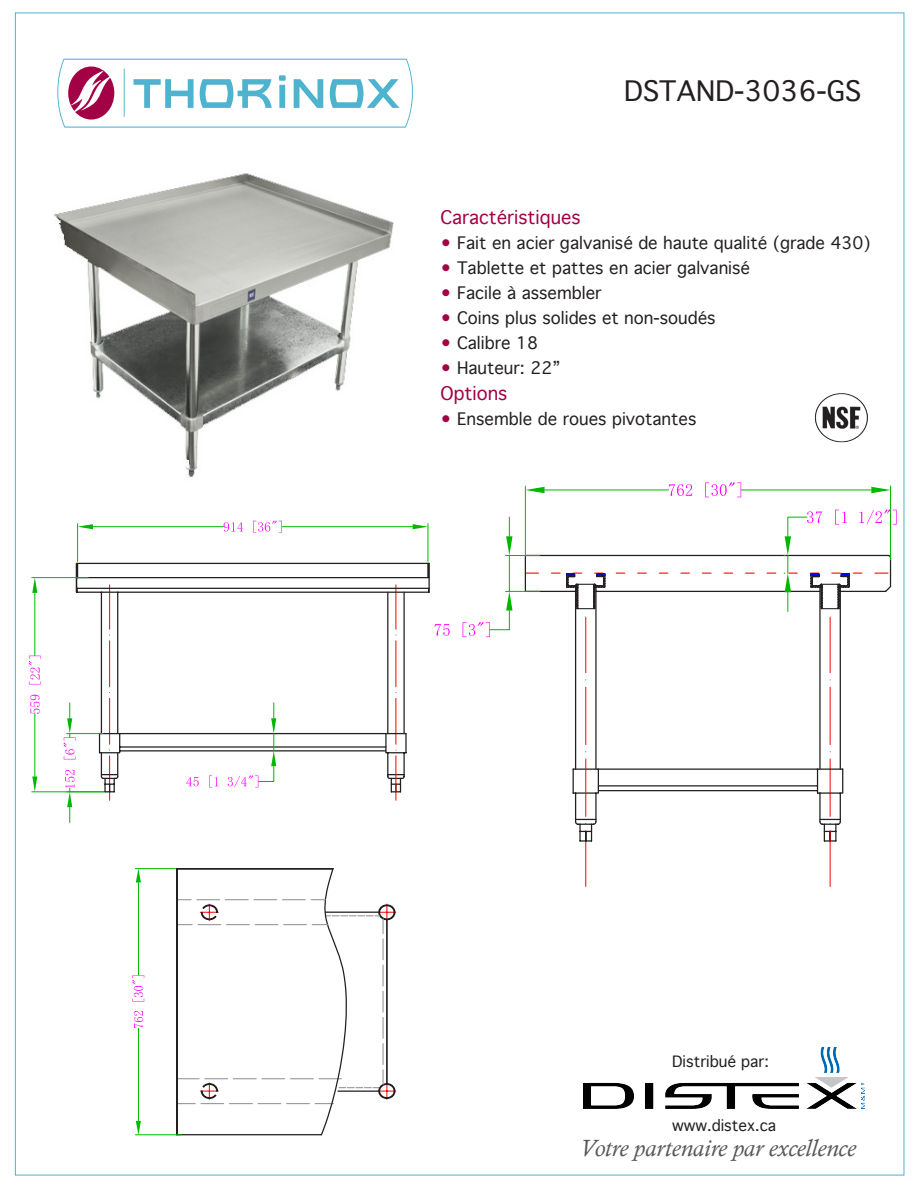
<style>
.page{position:relative;width:918px;height:1188px;background:#fff}
.page>*{position:absolute;margin:0;border:0;box-sizing:border-box;transform-origin:0 0}
.t1{font:27px "Geneva";color:#231f20}
.t2{font:italic 24px "Calisto";color:#57585a}
.t3{font:18px "Geneva";color:#a30146}
.t4{font:16.5px "Geneva";color:#231f20}
.t5{font:15px "Geneva";color:#231f20}
.s1{color:#a30146}
</style>
<div class="page">
<svg style="left:57px;top:58px;width:356px;height:70px"></svg>
<img style="left:583px;top:1047px;width:281px;height:61px">
<img style="left:54px;top:173px;width:340px;height:305px">
<img style="left:815px;top:393px;width:53px;height:50px">
<hr style="left:830px;top:831px;width:1px;height:55px;background:#f00">
<hr style="left:586px;top:831px;width:1px;height:55px;background:#f00">
<hr style="left:525px;top:486px;width:1px;height:70px;background:#00b800">
<hr style="left:890px;top:486px;width:1px;height:74px;background:#00b800">
<hr style="left:545px;top:490px;width:124px;height:1px;background:#00b800">
<hr style="left:741px;top:490px;width:130px;height:1px;background:#00b800">
<svg style="left:525px;top:487px;width:20px;height:6px"></svg>
<svg style="left:871px;top:487px;width:19px;height:6px"></svg>
<svg style="left:669px;top:484px;width:24px;height:12px"></svg>
<svg style="left:705px;top:482px;width:36px;height:15px"></svg>
<svg style="left:435px;top:624px;width:15px;height:12px"></svg>
<svg style="left:463px;top:510px;width:434px;height:332px"></svg>
<svg style="left:176px;top:868px;width:158px;height:268px"></svg>
<svg style="left:178px;top:899px;width:218px;height:205px"></svg>
<hr style="left:176px;top:869px;width:1px;height:266px;background:#231f20">
<hr style="left:177px;top:868px;width:156px;height:2px;background:#231f20">
<hr style="left:177px;top:869px;width:1px;height:266px;background:#231f20">
<hr style="left:135px;top:868px;width:41px;height:1px;background:#00b800">
<hr style="left:135px;top:1134px;width:46px;height:1px;background:#00b800">
<hr style="left:138px;top:883px;width:1px;height:92px;background:#00b800">
<hr style="left:138px;top:1028px;width:1px;height:93px;background:#00b800">
<svg style="left:136px;top:869px;width:5px;height:13px"></svg>
<svg style="left:136px;top:1121px;width:5px;height:14px"></svg>
<svg style="left:134px;top:1011px;width:10px;height:17px"></svg>
<svg style="left:132px;top:975px;width:12px;height:27px"></svg>
<hr style="left:396px;top:756px;width:1px;height:44px;background:#f00">
<hr style="left:109px;top:756px;width:1px;height:44px;background:#f00">
<svg style="left:75px;top:562px;width:355px;height:231px"></svg>
<hr style="left:77px;top:524px;width:1px;height:37px;background:#00b800">
<hr style="left:428px;top:524px;width:1px;height:37px;background:#00b800">
<hr style="left:93px;top:526px;width:131px;height:1px;background:#00b800">
<hr style="left:282px;top:526px;width:131px;height:1px;background:#00b800">
<svg style="left:78px;top:524px;width:15px;height:5px"></svg>
<svg style="left:413px;top:524px;width:15px;height:5px"></svg>
<svg style="left:223px;top:522px;width:20px;height:10px"></svg>
<svg style="left:253px;top:521px;width:29px;height:12px"></svg>
<hr style="left:32px;top:577px;width:56px;height:1px;background:#00b800">
<hr style="left:32px;top:791px;width:72px;height:1px;background:#00b800">
<hr style="left:34px;top:593px;width:1px;height:63px;background:#00b800">
<hr style="left:34px;top:714px;width:1px;height:63px;background:#00b800">
<svg style="left:32px;top:578px;width:5px;height:15px"></svg>
<svg style="left:32px;top:777px;width:5px;height:15px"></svg>
<svg style="left:30px;top:695px;width:10px;height:19px"></svg>
<svg style="left:29px;top:656px;width:12px;height:28px"></svg>
<hr style="left:67px;top:733px;width:36px;height:1px;background:#00b800">
<svg style="left:65px;top:770px;width:10px;height:53px"></svg>
<svg style="left:64px;top:703px;width:12px;height:56px"></svg>
<svg style="left:186px;top:777px;width:13px;height:9px"></svg>
<svg style="left:209px;top:776px;width:10px;height:11px"></svg>
<svg style="left:228px;top:702px;width:48px;height:85px"></svg>
<p class="t1" style="left:624px;top:68px;width:239px">DSTAND-3036-GS</p>
<p class="t3" style="left:441px;top:202px;width:142px">Caractéristiques</p>
<p class="t4" style="left:441px;top:229px;width:432px"><span class="s1">•</span> Fait en acier galvanisé de haute qualité (grade 430)</p>
<p class="t4" style="left:441px;top:254px;width:311px"><span class="s1">•</span> Tablette et pattes en acier galvanisé</p>
<p class="t4" style="left:441px;top:279px;width:163px"><span class="s1">•</span> Facile à assembler</p>
<p class="t4" style="left:441px;top:304px;width:277px"><span class="s1">•</span> Coins plus solides et non-soudés</p>
<p class="t4" style="left:441px;top:329px;width:99px"><span class="s1">•</span> Calibre 18</p>
<p class="t4" style="left:441px;top:354px;width:122px"><span class="s1">•</span> Hauteur: 22”</p>
<p class="t3" style="left:441px;top:378px;width:68px">Options</p>
<p class="t4" style="left:441px;top:405px;width:257px"><span class="s1">•</span> Ensemble de roues pivotantes</p>
<p class="t5" style="left:672px;top:1048px;width:98px">Distribué par:</p>
<p class="t5" style="left:672px;top:1112px;width:106px">www.distex.ca</p>
<p class="t2" style="left:580px;top:1134px;width:278px">Votre partenaire par excellence</p>
</div>
